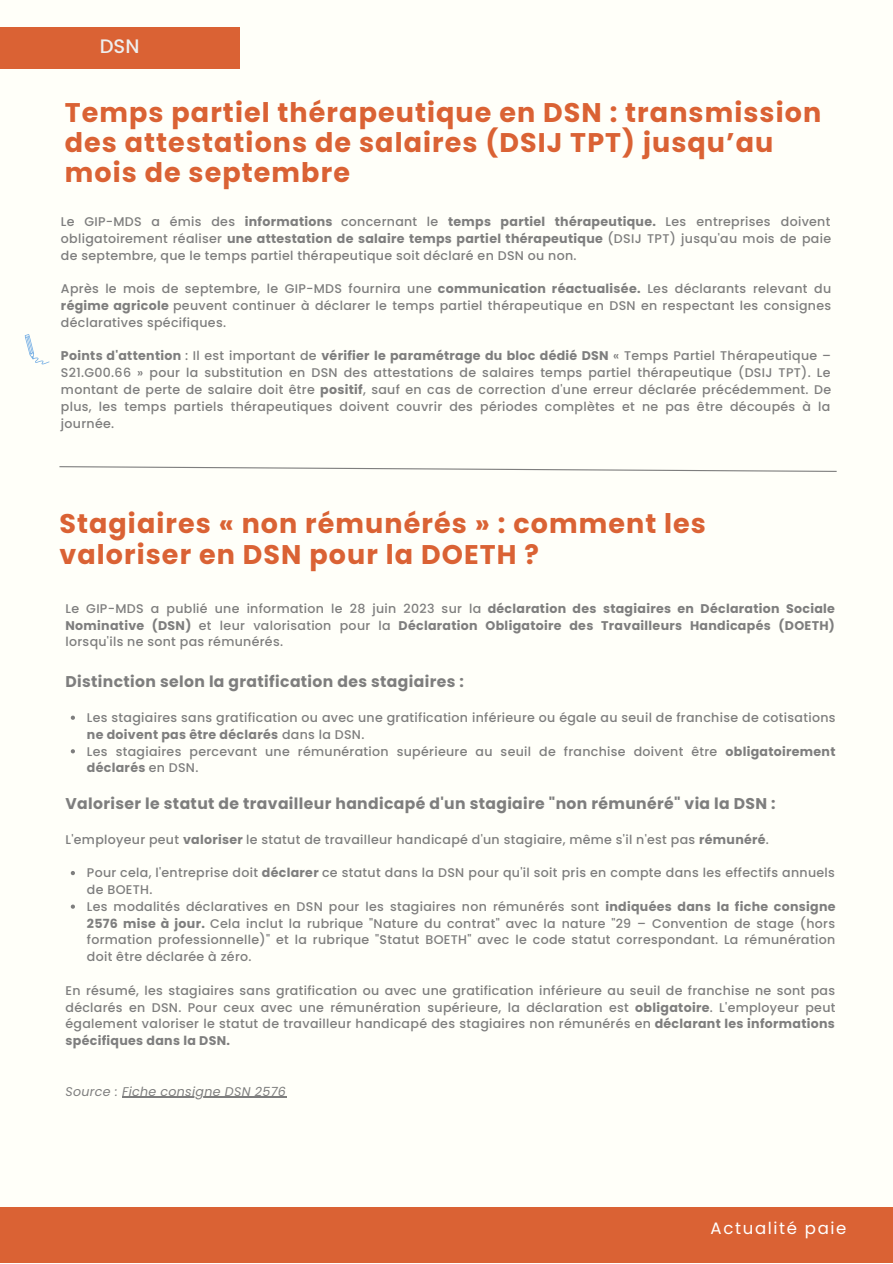
<style>
.page{position:relative;width:893px;height:1264px;background:#fff}
.page>*{position:absolute;margin:0;border:0;box-sizing:border-box;transform-origin:0 0}
.t1{font:700 27px/30.3px "Poppins";letter-spacing:.04em;color:#da6234}
.t2{font:500 19.5px "Poppins";color:#eee}
.t3{font:16.5px "Poppins";letter-spacing:.1em;color:#fff}
.t4{font:700 15.6px "Poppins";letter-spacing:.025em;color:#7e7e7e}
.t5{font:500 12.6px/16.8px "Poppins";letter-spacing:.025em;color:#7e7e7e;text-align:justify}
.t6{font:700 12.6px/16.8px "Poppins";letter-spacing:.025em;color:#7e7e7e;text-align:justify}
.t7{font:italic 12.6px "Poppins";letter-spacing:.025em;color:#7e7e7e}
.s1{font-weight:700}
.s2{font-weight:500}
</style>
<div class="page">
<div style="left:0;top:0;width:892px;height:1262px;background:#fffff9"></div>
<div style="left:0;top:27px;width:239px;height:42px;background:#da6234"></div>
<div style="left:0;top:1207px;width:892px;height:55px;background:#da6234"></div>
<svg style="left:59px;top:466px;width:778px;height:6px"></svg>
<svg style="left:25px;top:334px;width:24px;height:30px"></svg>
<svg style="left:71px;top:715px;width:4px;height:4px"></svg>
<svg style="left:71px;top:749px;width:4px;height:4px"></svg>
<svg style="left:71px;top:871px;width:4px;height:4px"></svg>
<svg style="left:71px;top:904px;width:4px;height:4px"></svg>
<hr style="left:122px;top:1096px;width:164px;height:1px;background:#7e7e7e">
<p class="t2" style="left:100px;top:35px;width:41px">DSN</p>
<p class="t1" style="left:65px;top:97px;width:758px">Temps partiel thérapeutique en DSN : transmission des attestations de salaires (DSIJ TPT) jusqu’au mois de septembre</p>
<p class="t5" style="left:61px;top:213px;width:771px">Le GIP-MDS a émis des <span class="s1">informations</span> concernant le <span class="s1">temps partiel thérapeutique.</span> Les entreprises doivent obligatoirement réaliser <span class="s1">une attestation de salaire temps partiel thérapeutique</span> (DSIJ TPT) jusqu'au mois de paie de septembre, que le temps partiel thérapeutique soit déclaré en DSN ou non.</p>
<p class="t5" style="left:61px;top:280px;width:771px">Après le mois de septembre, le GIP-MDS fournira une <span class="s1">communication réactualisée.</span> Les déclarants relevant du <span class="s1">régime agricole</span> peuvent continuer à déclarer le temps partiel thérapeutique en DSN en respectant les consignes déclaratives spécifiques.</p>
<p class="t5" style="left:61px;top:347px;width:771px"><span class="s1">Points d'attention</span> : Il est important de <span class="s1">vérifier le paramétrage du bloc dédié DSN</span> « Temps Partiel Thérapeutique – S21.G00.66 » pour la substitution en DSN des attestations de salaires temps partiel thérapeutique (DSIJ TPT). Le montant de perte de salaire doit être <span class="s1">positif</span>, sauf en cas de correction d'une erreur déclarée précédemment. De plus, les temps partiels thérapeutiques doivent couvrir des périodes complètes et ne pas être découpés à la journée.</p>
<p class="t1" style="left:59px;top:508px;width:648px">Stagiaires « non rémunérés » : comment les valoriser en DSN pour la DOETH ?</p>
<p class="t6" style="left:65px;top:600px;width:771px"><span class="s2">Le GIP-MDS a publié une information le 28 juin 2023 sur la</span> déclaration des stagiaires en Déclaration Sociale Nominative (DSN) <span class="s2">et leur valorisation pour la</span> Déclaration Obligatoire des Travailleurs Handicapés (DOETH) <span class="s2">lorsqu'ils ne sont pas rémunérés.</span></p>
<p class="t4" style="left:65px;top:671px;width:400px">Distinction selon la gratification des stagiaires :</p>
<p class="t5" style="left:87px;top:709px;width:750px">Les stagiaires sans gratification ou avec une gratification inférieure ou égale au seuil de franchise de cotisations <span class="s1">ne doivent pas être déclarés</span> dans la DSN.</p>
<p class="t5" style="left:87px;top:742px;width:750px">Les stagiaires percevant une rémunération supérieure au seuil de franchise doivent être <span class="s1">obligatoirement déclarés</span> en DSN.</p>
<p class="t4" style="left:65px;top:792px;width:711px">Valoriser le statut de travailleur handicapé d'un stagiaire "non rémunéré" via la DSN :</p>
<p class="t5" style="left:65px;top:830px;width:705px">L'employeur peut <span class="s1">valoriser</span> le statut de travailleur handicapé d'un stagiaire, même s'il n'est pas <span class="s1">rémunéré</span>.</p>
<p class="t5" style="left:87px;top:864px;width:749px">Pour cela, l'entreprise doit <span class="s1">déclarer</span> ce statut dans la DSN pour qu'il soit pris en compte dans les effectifs annuels de BOETH.</p>
<p class="t5" style="left:87px;top:898px;width:750px">Les modalités déclaratives en DSN pour les stagiaires non rémunérés sont <span class="s1">indiquées dans la fiche consigne 2576 mise à jour.</span> Cela inclut la rubrique "Nature du contrat" avec la nature "29 – Convention de stage (hors formation professionnelle)" et la rubrique "Statut BOETH" avec le code statut correspondant. La rémunération doit être déclarée à zéro.</p>
<p class="t5" style="left:65px;top:982px;width:771px">En résumé, les stagiaires sans gratification ou avec une gratification inférieure au seuil de franchise ne sont pas déclarés en DSN. Pour ceux avec une rémunération supérieure, la déclaration est <span class="s1">obligatoire</span>. L'employeur peut également valoriser le statut de travailleur handicapé des stagiaires non rémunérés en <span class="s1">déclarant les informations spécifiques dans la DSN.</span></p>
<p class="t7" style="left:65px;top:1082px;width:222px">Source : Fiche consigne DSN 2576</p>
<p class="t3" style="left:710px;top:1216px;width:137px">Actualité paie</p>
</div>
